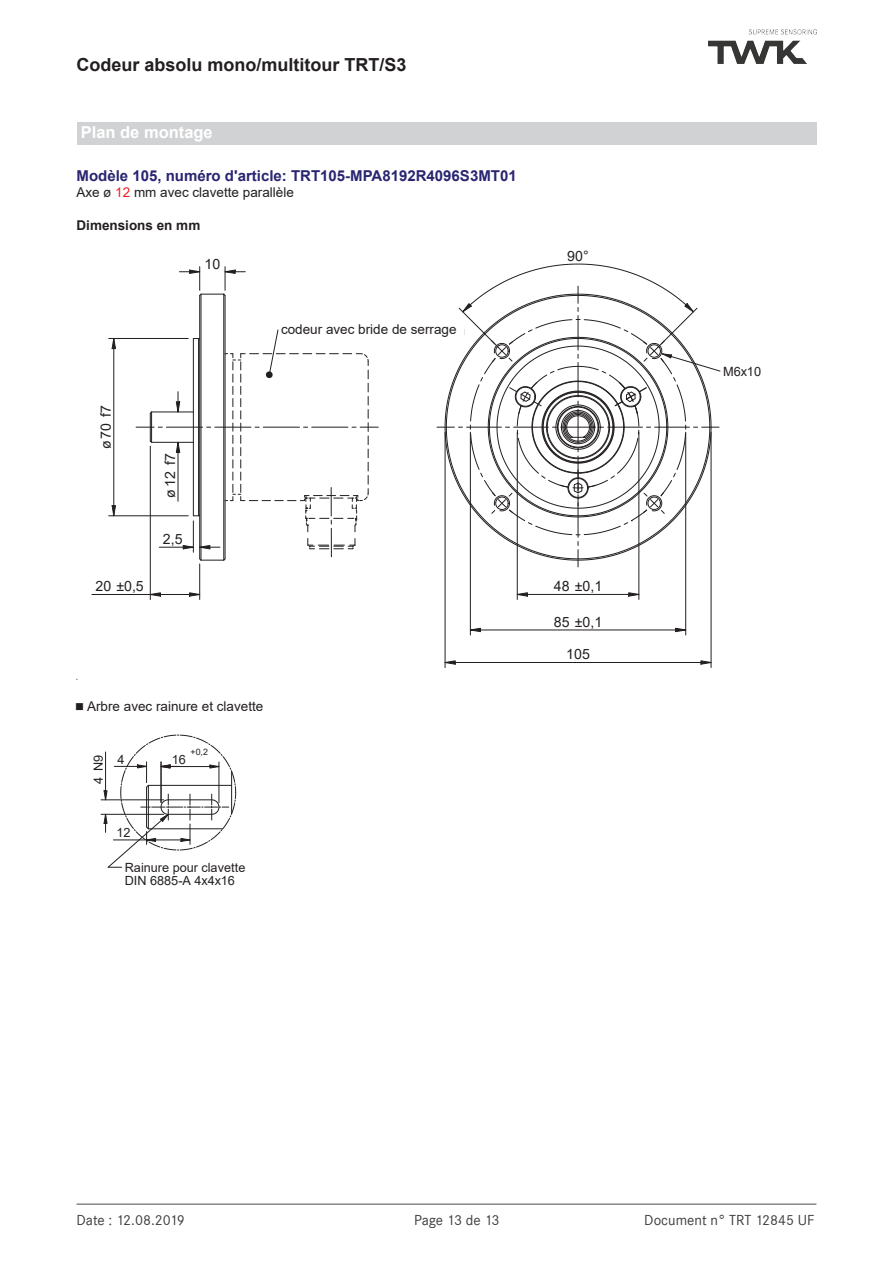
<style>
.page{position:relative;width:893px;height:1263px;background:#fff}
.page>*{position:absolute;margin:0;border:0;box-sizing:border-box;transform-origin:0 0}
.t1{font:700 18px "Arial";color:#231f20}
.t2{font:700 16.5px "Arial";color:#fff}
.t3{font:700 15px "Arial";color:#292571}
.t4{font:15px "Corporate S";color:#3e3e3f}
.t5{font:14.25px "Arial";color:#231f20}
.t6{font:13.5px "Arial";color:#231f20}
.t7{font:700 13.5px "Arial";color:#231f20}
.t8{font:12.75px/13.6px "Arial";color:#231f20}
.t9{font:8.85px "Arial";color:#231f20}
.s1{color:#ee1f23}
</style>
<div class="page">
<hr style="left:77px;top:1203px;width:739px;height:2px;background:#888787">
<img style="left:709px;top:30px;width:107px;height:33px">
<div style="left:77px;top:122px;width:739px;height:23px;background:#d1d2d4"></div>
<hr style="left:166px;top:427px;width:37px;height:1px;background:#231f20">
<svg style="left:516px;top:592px;width:12px;height:5px"></svg>
<svg style="left:628px;top:592px;width:12px;height:5px"></svg>
<hr style="left:517px;top:432px;width:1px;height:167px;background:#231f20">
<hr style="left:638px;top:432px;width:1px;height:167px;background:#231f20">
<hr style="left:517px;top:594px;width:122px;height:1px;background:#231f20">
<hr style="left:159px;top:547px;width:34px;height:1px;background:#231f20">
<svg style="left:111px;top:339px;width:5px;height:10px"></svg>
<svg style="left:111px;top:505px;width:5px;height:12px"></svg>
<hr style="left:109px;top:338px;width:79px;height:1px;background:#231f20">
<hr style="left:109px;top:515px;width:79px;height:1px;background:#231f20">
<hr style="left:113px;top:338px;width:1px;height:178px;background:#231f20">
<svg style="left:149px;top:592px;width:12px;height:5px"></svg>
<svg style="left:189px;top:592px;width:12px;height:5px"></svg>
<hr style="left:150px;top:446px;width:1px;height:153px;background:#231f20">
<hr style="left:199px;top:564px;width:1px;height:35px;background:#231f20">
<hr style="left:92px;top:594px;width:108px;height:1px;background:#231f20">
<hr style="left:199px;top:295px;width:1px;height:264px;background:#231f20">
<hr style="left:223px;top:294px;width:1px;height:266px;background:#231f20">
<hr style="left:201px;top:294px;width:1px;height:266px;background:#231f20">
<hr style="left:225px;top:295px;width:1px;height:264px;background:#231f20">
<svg style="left:179px;top:267px;width:66px;height:30px"></svg>
<hr style="left:152px;top:411px;width:41px;height:1px;background:#231f20">
<hr style="left:152px;top:442px;width:41px;height:1px;background:#231f20">
<svg style="left:136px;top:411px;width:26px;height:32px"></svg>
<svg style="left:176px;top:329px;width:202px;height:232px"></svg>
<svg style="left:469px;top:627px;width:12px;height:5px"></svg>
<svg style="left:675px;top:627px;width:12px;height:5px"></svg>
<hr style="left:470px;top:432px;width:1px;height:203px;background:#231f20">
<hr style="left:685px;top:432px;width:1px;height:203px;background:#231f20">
<hr style="left:470px;top:630px;width:216px;height:1px;background:#231f20">
<svg style="left:444px;top:660px;width:12px;height:5px"></svg>
<svg style="left:700px;top:660px;width:11px;height:5px"></svg>
<hr style="left:445px;top:432px;width:1px;height:235px;background:#231f20">
<hr style="left:711px;top:432px;width:1px;height:235px;background:#231f20">
<hr style="left:445px;top:662px;width:266px;height:1px;background:#231f20">
<svg style="left:437px;top:263px;width:284px;height:304px"></svg>
<hr style="left:101px;top:799px;width:63px;height:1px;background:#231f20">
<hr style="left:101px;top:814px;width:63px;height:1px;background:#231f20">
<svg style="left:104px;top:735px;width:132px;height:133px"></svg>
<div style="left:281px;top:324px;width:183px;height:23px;background:#fff"></div>
<h1 class="t1" style="left:77px;top:52px;width:332px">Codeur absolu mono/multitour TRT/S3</h1>
<p class="t2" style="left:81px;top:121px;width:134px">Plan de montage</p>
<p class="t3" style="left:77px;top:165px;width:442px">Modèle 105, numéro d'article: TRT105-MPA8192R4096S3MT01</p>
<p class="t6" style="left:77px;top:183px;width:219px">Axe ø <span class="s1">12</span> mm avec clavette parallèle</p>
<p class="t7" style="left:77px;top:215px;width:125px">Dimensions en mm</p>
<p class="t5" style="left:204px;top:254px;width:17px">10</p>
<p class="t5" style="left:96px;top:449px;width:46px;rotate:-90deg">ø70 f7</p>
<p class="t5" style="left:95px;top:577px;width:50px">20 ±0,5</p>
<p class="t5" style="left:160px;top:498px;width:46px;rotate:-90deg">ø12 f7</p>
<p class="t5" style="left:163px;top:529px;width:21px">2,5</p>
<p class="t6" style="left:281px;top:320px;width:177px">codeur avec bride de serrage</p>
<p class="t5" style="left:282px;top:320px;width:185px">Drehgeber mit Klemmflansch</p>
<p class="t6" style="left:75px;top:697px;width:190px">■ Arbre avec rainure et clavette</p>
<p class="t8" style="left:91px;top:784px;width:30px;rotate:-90deg">4 N9</p>
<p class="t9" style="left:191px;top:745px;width:19px">+0,2</p>
<p class="t8" style="left:117px;top:752px;width:9px">4</p>
<p class="t8" style="left:172px;top:752px;width:16px">16</p>
<p class="t8" style="left:117px;top:826px;width:16px">12</p>
<p class="t8" style="left:125px;top:860px;width:122px">Rainure pour clavette<br>DIN 6885-A 4x4x16</p>
<p class="t5" style="left:567px;top:246px;width:23px">90°</p>
<p class="t5" style="left:554px;top:576px;width:50px">48 ±0,1</p>
<p class="t5" style="left:554px;top:612px;width:50px">85 ±0,1</p>
<p class="t5" style="left:566px;top:645px;width:25px">105</p>
<p class="t8" style="left:723px;top:364px;width:39px">M6x10</p>
<p class="t4" style="left:77px;top:1211px;width:110px">Date : 12.08.2019</p>
<p class="t4" style="left:414px;top:1211px;width:87px">Page 13 de 13</p>
<p class="t4" style="left:644px;top:1211px;width:172px">Document n° TRT 12845 UF</p>
</div>
